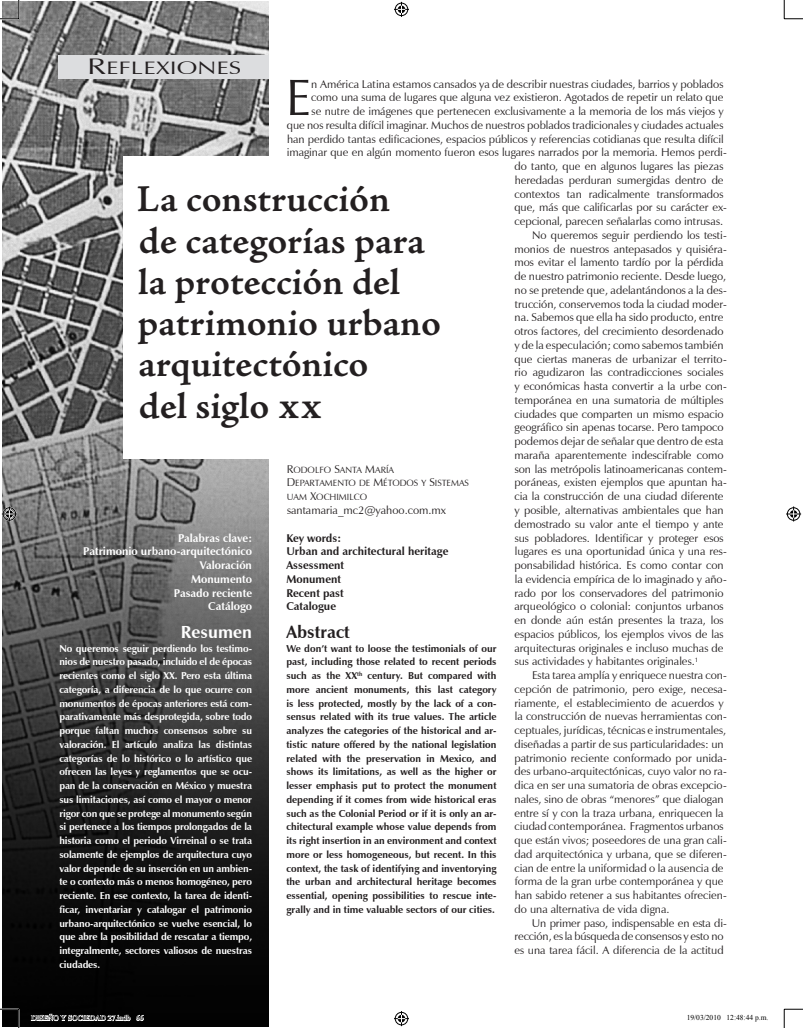
<style>
.page{position:relative;width:803px;height:1028px;background:#fff}
.page>*{position:absolute;margin:0;border:0;box-sizing:border-box;transform-origin:0 0}
.CAPITULAR{font:51.5px "Zapf Humanist 601 BT";color:#231f20}
.TITULO{font:37.5px/41.2px "Adobe Jenson Pro Semibold Capt";color:#231f20}
.Secciones{font:18px "Zapf Humanist 601 BT Roman SC800";color:#231f20;scale:1.4 1}
.ABSTRACT_TIT{font:700 17.5px "Zapf Humanist 601 BT";color:#231f20}
.RESUMEN_TIT{font:700 17.5px "Zapf Humanist 601 BT";color:#fff}
.CUERPO_DE_TEXTO{font:11.25px/13.8px "Zapf Humanist 601 BT";color:#231f20}
.CAPITULAR-2{font:11.25px "Zapf Humanist 601 BT";letter-spacing:-.005em;color:#231f20}
.PALABRAS_CLAVE{font:700 11.25px "Zapf Humanist 601 BT";color:#fff}
.KEYWORDS{font:700 11.25px "Zapf Humanist 601 BT";color:#231f20}
.CREDITO{font:11.25px "Zapf Humanist 601 BT";color:#231f20}
.RESUMEN{font:700 10px/13.8px "Zapf Humanist 601 BT";letter-spacing:-.015em;color:#fff;text-align:justify}
.ABSTRACT{font:700 10px/13.8px "Zapf Humanist 601 BT";color:#231f20;text-align:justify}
.CREDITO-2{font:9px "Zapf Humanist 601 BT Roman SC800";color:#231f20}
.t1{font:7.5px "Times New Roman";color:#000}
.s1{font-size:22.5px}
.s2{font-size:11.25px}
</style>
<div class="page">
<img style="left:3px;top:1px;width:266px;height:1025px">
<div style="left:124px;top:156px;width:390px;height:303px;background:#fff"></div>
<div style="left:59px;top:55px;width:210px;height:24px;background:#dcdddf"></div>
<svg style="left:0;top:0;width:20px;height:20px"></svg>
<svg style="left:0;top:1008px;width:20px;height:20px"></svg>
<svg style="left:783px;top:0;width:19px;height:20px"></svg>
<svg style="left:783px;top:1008px;width:19px;height:20px"></svg>
<svg style="left:394px;top:2px;width:15px;height:15px"></svg>
<svg style="left:394px;top:1011px;width:15px;height:15px"></svg>
<svg style="left:2px;top:506px;width:15px;height:15px"></svg>
<svg style="left:786px;top:506px;width:15px;height:15px"></svg>
<svg style="left:31px;top:1013px;width:113px;height:8px"></svg>
<p class="Secciones" style="left:87px;top:57px;width:111px"><span class="s1">R</span>EFLEXIONES</p>
<p class="CAPITULAR" style="left:285px;top:65px;width:27px">E</p>
<p class="CAPITULAR-2" style="left:311px;top:77px;width:413px">n América Latina estamos cansados ya de describir nuestras ciudades, barrios y poblados</p>
<p class="CAPITULAR-2" style="left:311px;top:90px;width:414px">como una suma de lugares que alguna vez existieron. Agotados de repetir un relato que</p>
<p class="CAPITULAR-2" style="left:311px;top:104px;width:414px">se nutre de imágenes que pertenecen exclusivamente a la memoria de los más viejos y</p>
<p class="CAPITULAR-2" style="left:287px;top:118px;width:438px">que nos resulta difícil imaginar. Muchos de nuestros poblados tradicionales y ciudades actuales</p>
<p class="CAPITULAR-2" style="left:287px;top:132px;width:438px">han perdido tantas edificaciones, espacios públicos y referencias cotidianas que resulta difícil</p>
<p class="CAPITULAR-2" style="left:287px;top:145px;width:441px">imaginar que en algún momento fueron esos lugares narrados por la memoria. Hemos perdi-</p>
<p class="CAPITULAR-2" style="left:514px;top:159px;width:210px">do tanto, que en algunos lugares las piezas</p>
<p class="CAPITULAR-2" style="left:514px;top:173px;width:210px">heredadas perduran sumergidas dentro de</p>
<p class="CAPITULAR-2" style="left:514px;top:187px;width:210px">contextos tan radicalmente transformados</p>
<p class="CAPITULAR-2" style="left:514px;top:200px;width:214px">que, más que calificarlas por su carácter ex-</p>
<p class="CAPITULAR-2" style="left:514px;top:214px;width:210px">cepcional, parecen señalarlas como intrusas.</p>
<p class="CUERPO_DE_TEXTO" style="left:514px;top:228px;width:214px;text-indent:18px">No queremos seguir perdiendo los testi&shy;monios de nuestros antepasados y quisiéra&shy;mos evitar el lamento tardío por la pérdida de nuestro patrimonio reciente. Desde luego, no se pretende que, adelantándonos a la des&shy;trucción, conservemos toda la ciudad moder&shy;na. Sabemos que ella ha sido producto, entre otros factores, del crecimiento desordenado y de la especulación; como sabemos también que ciertas maneras de urbanizar el territo&shy;rio agudizaron las contradicciones sociales y económicas hasta convertir a la urbe con&shy;temporánea en una sumatoria de múltiples ciudades que comparten un mismo espacio geográfico sin apenas tocarse. Pero tampoco podemos dejar de señalar que dentro de esta maraña aparentemente indescifrable como son las metrópolis latinoamericanas contem&shy;poráneas, existen ejemplos que apuntan ha&shy;cia la construcción de una ciudad diferente y posible, alternativas ambientales que han demostrado su valor ante el tiempo y ante sus pobladores. Identificar y proteger esos lugares es una oportunidad única y una res&shy;ponsabilidad histórica. Es como contar con la evidencia empírica de lo imaginado y año&shy;rado por los conservadores del patrimonio arqueológico o colonial: conjuntos urbanos en donde aún están presentes la traza, los espacios públicos, los ejemplos vivos de las arquitecturas originales e incluso muchas de sus actividades y habitantes originales.<sup>1</sup></p>
<p class="CUERPO_DE_TEXTO" style="left:514px;top:668px;width:214px;text-indent:18px">Esta tarea amplía y enriquece nuestra con&shy;cepción de patrimonio, pero exige, necesa&shy;riamente, el establecimiento de acuerdos y la construcción de nuevas herramientas con&shy;ceptuales, jurídicas, técnicas e instrumentales, diseñadas a partir de sus particularidades: un patrimonio reciente conformado por unida&shy;des urbano-arquitectónicas, cuyo valor no ra&shy;dica en ser una sumatoria de obras excepcio&shy;nales, sino de obras “menores” que dialogan entre sí y con la traza urbana, enriquecen la ciudad contemporánea. Fragmentos urbanos que están vivos; poseedores de una gran cali&shy;dad arquitectónica y urbana, que se diferen&shy;cian de entre la uniformidad o la ausencia de forma de la gran urbe contemporánea y que han sabido retener a sus habitantes ofrecien&shy;do una alternativa de vida digna.</p>
<p class="CUERPO_DE_TEXTO" style="left:514px;top:916px;width:214px;text-indent:17px">Un primer paso, indispensable en esta di&shy;rección, es la búsqueda de consensos y esto no es una tarea fácil. A diferencia de la actitud</p>
<p class="TITULO" style="left:136px;top:180px;width:255px">La construcción</p>
<p class="TITULO" style="left:138px;top:221px;width:305px">de categorías para la protección del patrimonio urbano arquitectónico</p>
<p class="TITULO" style="left:139px;top:386px;width:185px">del siglo xx</p>
<p class="CREDITO-2" style="left:287px;top:464px;width:109px"><span class="s2">R</span>ODOLFO <span class="s2">S</span>ANTA <span class="s2">M</span>ARÍA</p>
<p class="CREDITO-2" style="left:287px;top:478px;width:184px"><span class="s2">D</span> EPARTAMENTO DE <span class="s2">M</span>ÉTODOS Y <span class="s2">S</span>ISTEMAS</p>
<p class="CREDITO-2" style="left:287px;top:491px;width:82px">UAM <span class="s2">X</span>OCHIMILCO</p>
<p class="CREDITO" style="left:287px;top:503px;width:160px">santamaria_mc2@yahoo.com.mx</p>
<p class="PALABRAS_CLAVE" style="left:178px;top:530px;width:75px">Palabras clave:</p>
<p class="PALABRAS_CLAVE" style="left:83px;top:544px;width:170px">Patrimonio urbano-arquitectónico</p>
<p class="PALABRAS_CLAVE" style="left:200px;top:558px;width:54px">Valoración</p>
<p class="PALABRAS_CLAVE" style="left:191px;top:572px;width:62px">Monumento</p>
<p class="PALABRAS_CLAVE" style="left:174px;top:585px;width:80px">Pasado reciente</p>
<p class="PALABRAS_CLAVE" style="left:208px;top:599px;width:45px">Catálogo</p>
<p class="RESUMEN_TIT" style="left:181px;top:621px;width:73px">Resumen</p>
<p class="RESUMEN" style="left:59px;top:641px;width:194px">No queremos seguir perdiendo los testimo&shy;nios de nuestro pasado, incluido el de épocas recientes como el siglo XX. Pero esta última categoría, a diferencia de lo que ocurre con monumentos de épocas anteriores está com&shy;parativamente más desprotegida, sobre todo porque faltan muchos consensos sobre su valoración. El artículo analiza las distintas categorías de lo histórico o lo artístico que ofrecen las leyes y reglamentos que se ocu&shy;pan de la conservación en México y muestra sus limitaciones, así como el mayor o menor rigor con que se protege al monumento según si pertenece a los tiempos prolongados de la historia como el periodo Virreinal o se trata solamente de ejemplos de arquitectura cuyo valor depende de su inserción en un ambien&shy;te o contexto más o menos homogéneo, pero reciente. En ese contexto, la tarea de identi&shy;ficar, inventariar y catalogar el patrimonio urbano-arquitectónico se vuelve esencial, lo que abre la posibilidad de rescatar a tiempo, integralmente, sectores valiosos de nuestras ciudades.</p>
<p class="KEYWORDS" style="left:286px;top:530px;width:56px">Key words:</p>
<p class="KEYWORDS" style="left:286px;top:544px;width:163px">Urban and architectural heritage</p>
<p class="KEYWORDS" style="left:286px;top:558px;width:59px">Assessment</p>
<p class="KEYWORDS" style="left:286px;top:572px;width:56px">Monument</p>
<p class="KEYWORDS" style="left:286px;top:585px;width:59px">Recent past</p>
<p class="KEYWORDS" style="left:286px;top:599px;width:51px">Catalogue</p>
<p class="ABSTRACT_TIT" style="left:286px;top:621px;width:65px">Abstract</p>
<p class="ABSTRACT" style="left:286px;top:641px;width:212px">We don’t want to loose the testimonials of our past, including those related to recent periods such as the XX<sup>th</sup> century. But compared with more ancient monuments, this last category is less protected, mostly by the lack of a con&shy;sensus related with its true values. The article analyzes the categories of the historical and ar&shy;tistic nature offered by the national legislation related with the preservation in Mexico, and shows its limitations, as well as the higher or lesser emphasis put to protect the monument depending if it comes from wide historical eras such as the Colonial Period or if it is only an ar&shy;chitectural example whose value depends from its right insertion in an environment and context more or less homogeneous, but recent. In this context, the task of identifying and inventorying the urban and architectural heritage becomes essential, opening possibilities to rescue inte&shy;grally and in time valuable sectors of our cities.</p>
<p class="t1" style="left:31px;top:1012px;width:114px">DISEÑO Y SOCIEDAD 27.indb 66</p>
<p class="t1" style="left:686px;top:1012px;width:83px">19/03/2010 12:48:44 p.m.</p>
</div>
